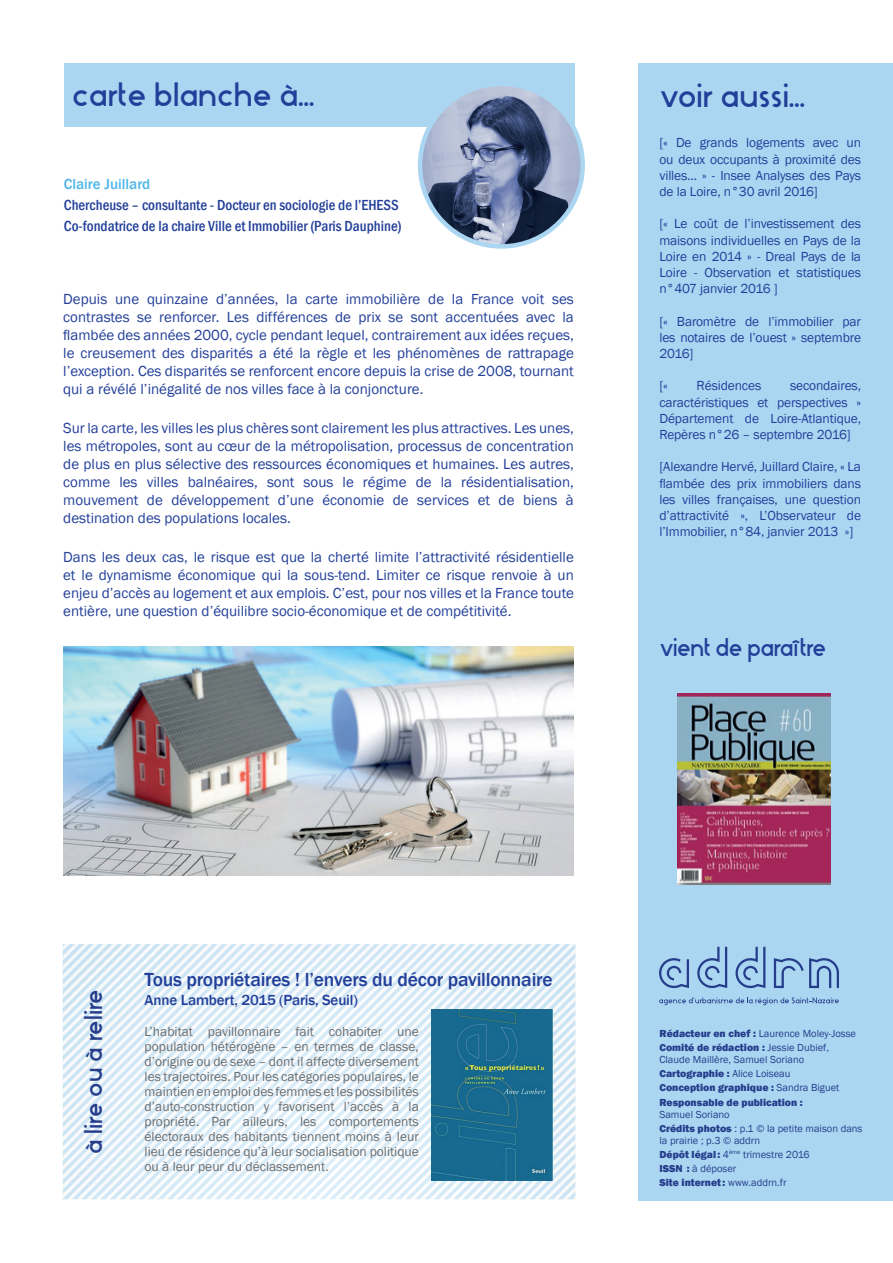
<style>
.page{position:relative;width:893px;height:1263px;background:#fff}
.page>*{position:absolute;margin:0;border:0;box-sizing:border-box;transform-origin:0 0}
.t1{font:31.5px "Stark";color:#223f99}
.t2{font:24px "Stark";letter-spacing:-.025em;color:#223f99;scale:.95 1}
.t3{font:24px "Stark";letter-spacing:-.01em;color:#253d8b}
.t4{font:500 19.5px "Franklin Gothic";letter-spacing:-.01em;color:#223f99}
.t5{font:15px/18px "Franklin Gothic";color:#223f99;text-align:justify}
.t6{font:500 condensed 15px/21px "Franklin Gothic";color:#223f99}
.t7{font:500 15px "Franklin Gothic";letter-spacing:-.01em;color:#223f99}
.t8{font:500 15px "Franklin Gothic";color:#50b7e8}
.t9{font:13.5px/16.2px "Franklin Gothic";letter-spacing:-.01em;color:#223f99;text-align:justify}
.t10{font:13.5px/15px "Franklin Gothic";color:#6c6d70;text-align:justify}
.t11{font:800 10.5px/14.1px "Franklin Gothic";color:#253d8b}
.t12{font:10.5px/14.1px "Franklin Gothic";color:#253d8b}
.s1{font-weight:400}
.s2{font-weight:800}
</style>
<div class="page">
<svg style="left:63px;top:944px;width:512px;height:255px"></svg>
<div style="left:638px;top:63px;width:255px;height:1137px;background:#aad6f2"></div>
<div style="left:64px;top:63px;width:511px;height:63px;background:#aad6f2"></div>
<svg style="left:659px;top:997px;width:180px;height:8px"></svg>
<svg style="left:659px;top:958px;width:30px;height:30px"></svg>
<svg style="left:697px;top:947px;width:30px;height:41px"></svg>
<svg style="left:735px;top:947px;width:30px;height:41px"></svg>
<svg style="left:774px;top:958px;width:65px;height:30px"></svg>
<img style="left:677px;top:693px;width:154px;height:191px">
<img style="left:432px;top:1010px;width:121px;height:171px">
<img style="left:64px;top:647px;width:510px;height:229px">
<img style="left:420px;top:84px;width:163px;height:162px;border-radius:81px">
<div style="left:418px;top:82px;width:167px;height:167px;border:4px solid #aad6f2;border-radius:50%"></div>
<h1 class="t1" style="left:72px;top:71px;width:231px">carte blanche à...</h1>
<p class="t8" style="left:64px;top:174px;width:88px">Claire Juillard</p>
<p class="t6" style="left:64px;top:194px;width:339px">Chercheuse – consultante - Docteur en sociologie de l’EHESS<br>Co-fondatrice de la chaire Ville et Immobilier (Paris Dauphine)</p>
<p class="t5" style="left:63px;top:290px;width:512px">Depuis une quinzaine d’années, la carte immobilière de la France voit ses contrastes se renforcer. Les différences de prix se sont accentuées avec la flambée des années 2000, cycle pendant lequel, contrairement aux idées reçues, le creusement des disparités a été la règle et les phénomènes de rattrapage l’exception. Ces disparités se renforcent encore depuis la crise de 2008, tournant qui a révélé l’inégalité de nos villes face à la conjoncture.</p>
<p class="t5" style="left:63px;top:419px;width:512px">Sur la carte, les villes les plus chères sont clairement les plus attractives. Les unes, les métropoles, sont au cœur de la métropolisation, processus de concentration de plus en plus sélective des ressources économiques et humaines. Les autres, comme les villes balnéaires, sont sous le régime de la résidentialisation, mouvement de développement d’une économie de services et de biens à destination des populations locales.</p>
<p class="t5" style="left:63px;top:549px;width:512px">Dans les deux cas, le risque est que la cherté limite l’attractivité résidentielle et le dynamisme économique qui la sous-tend. Limiter ce risque renvoie à un enjeu d’accès au logement et aux emplois. C’est, pour nos villes et la France toute entière, une question d’équilibre socio-économique et de compétitivité.</p>
<h1 class="t1" style="left:659px;top:72px;width:135px">voir aussi...</h1>
<p class="t9" style="left:659px;top:135px;width:203px">[« De grands logements avec un ou deux occupants à proximité des villes... » - Insee Analyses des Pays de la Loire, n°30 avril 2016]</p>
<p class="t9" style="left:659px;top:216px;width:203px">[« Le coût de l’investissement des maisons individuelles en Pays de la Loire en 2014 » - Dreal Pays de la Loire - Observation et statistiques n°407 janvier 2016 ]</p>
<p class="t9" style="left:659px;top:313px;width:203px">[« Baromètre de l’immobilier par les notaires de l’ouest » septembre 2016]</p>
<p class="t9" style="left:659px;top:378px;width:10px">[«</p>
<p class="t9" style="left:697px;top:378px;width:66px">Résidences</p>
<p class="t9" style="left:659px;top:378px;width:203px;text-indent:131px">secondaires, caractéristiques et perspectives » Département de Loire-Atlantique, Repères n°26 – septembre 2016]</p>
<p class="t9" style="left:659px;top:459px;width:203px">[Alexandre Hervé, Juillard Claire, « La flambée des prix immobiliers dans les villes françaises, une question d’attractivité », L’Observateur de l’Immobilier, n°84, janvier 2013 »]</p>
<h2 class="t2" style="left:659px;top:629px;width:177px">vient de paraître</h2>
<h2 class="t3" style="left:75px;top:1154px;width:166px;rotate:-90deg">à lire ou à relire</h2>
<h3 class="t4" style="left:145px;top:967px;width:410px">Tous propriétaires ! l’envers du décor pavillonnaire</h3>
<p class="t7" style="left:145px;top:991px;width:215px">Anne Lambert, 2015 (Paris, Seuil)</p>
<p class="t10" style="left:145px;top:1024px;width:276px">L’habitat pavillonnaire fait cohabiter une population hétérogène – en termes de classe, d’origine ou de sexe – dont il affecte diversement les trajectoires. Pour les catégories populaires, le maintien en emploi des femmes et les possibilités d’auto-construction y favorisent l’accès à la propriété. Par ailleurs, les comportements électoraux des habitants tiennent moins à leur lieu de résidence qu’à leur socialisation politique ou à leur peur du déclassement.</p>
<p class="t11" style="left:659px;top:1026px;width:198px">Rédacteur en chef : <span class="s1">Laurence Moley-Josse<br></span>Comité de rédaction : <span class="s1">Jessie Dubief,</span></p>
<p class="t11" style="left:659px;top:1053px;width:181px"><span class="s1">Claude Maillère, Samuel Soriano<br></span>Cartographie : <span class="s1">Alice Loiseau<br></span>Conception graphique : <span class="s1">Sandra Biguet<br></span>Responsable de publication :</p>
<p class="t12" style="left:659px;top:1107px;width:204px">Samuel Soriano<br><span class="s2">Crédits photos</span> : p.1 © la petite maison dans</p>
<p class="t12" style="left:659px;top:1133px;width:152px">la prairie ; p.3 © addrn<br><span class="s2">Dépôt légal:</span> 4<sup>ème</sup> trimestre 2016<br><span class="s2">ISSN :</span> à déposer<br><span class="s2">Site internet:</span> www.addrn.fr</p>
</div>
